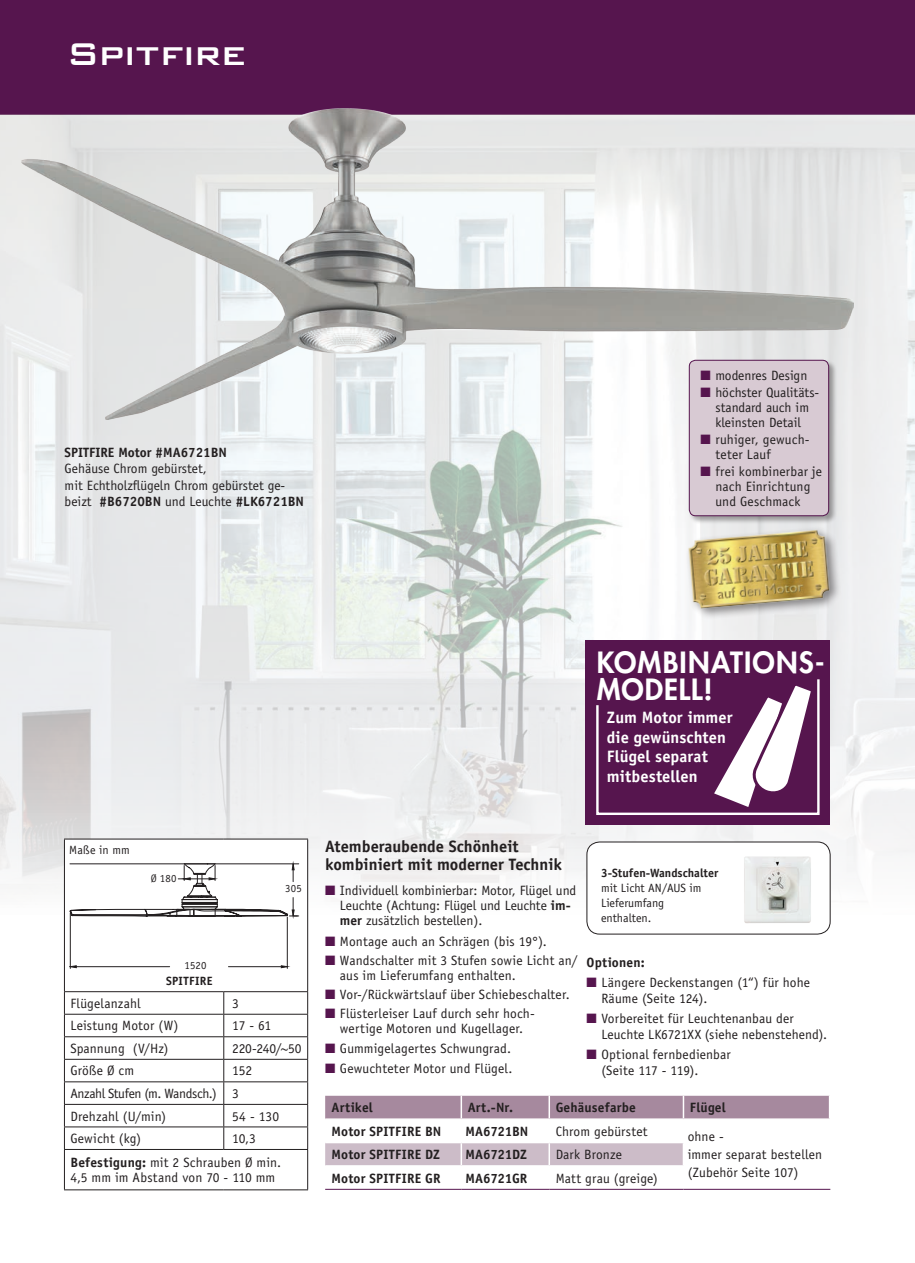
<style>
.page{position:relative;width:915px;height:1263px;background:#fff}
.page>*{position:absolute;margin:0;border:0;box-sizing:border-box;transform-origin:0 0}
.t1{font:500 42px "Bank Gothic BT";letter-spacing:-.02em;color:#fff}
.t2{font:800 28.5px/27px "Futura Std";letter-spacing:.035em;color:#fff}
.t3{font:700 16.5px/19.5px "Officina Sans Std";letter-spacing:.005em;color:#fff}
.t4{font:700 16.5px/18px "Officina Sans Std";color:#231f20}
.t5{font:13.5px/15px "Officina Sans Std";letter-spacing:.005em;color:#231f20}
.t6{font:700 13.5px "Officina Sans Std";letter-spacing:.01em;color:#231f20}
.t7{font:13.5px/22.5px "Officina Sans Std";letter-spacing:-.02em;color:#231f20}
.t8{font:700 13.5px "Officina Sans Std";letter-spacing:-.02em;color:#231f20}
.t9{font:12px/15px "Officina Sans Std";color:#231f20}
.t10{font:700 12px "Officina Sans Std";color:#231f20}
.t11{font:700 12px "Officina Sans Std";letter-spacing:.025em;color:#231f20}
.t12{font:10.8px "Officina Sans Std";letter-spacing:.015em;color:#231f20}
.s1{font-weight:700}
.s2{color:#56154e}
</style>
<div class="page">
<div style="left:0;top:0;width:914px;height:115px;background:#56154e"></div>
<img style="left:0;top:115px;width:914px;height:839px">
<div style="left:64px;top:839px;width:243px;height:153px;background:#fff"></div>
<hr style="left:64px;top:839px;width:160px;height:1px;background:#231f20">
<hr style="left:64px;top:839px;width:1px;height:152px;background:#231f20">
<hr style="left:224px;top:839px;width:84px;height:1px;background:#231f20">
<hr style="left:307px;top:839px;width:1px;height:152px;background:#231f20">
<hr style="left:307px;top:1150px;width:1px;height:39px;background:#231f20">
<hr style="left:64px;top:991px;width:160px;height:1px;background:#231f20">
<hr style="left:224px;top:991px;width:84px;height:1px;background:#231f20">
<svg style="left:64px;top:992px;width:244px;height:157px"></svg>
<hr style="left:64px;top:1149px;width:160px;height:1px;background:#231f20">
<hr style="left:64px;top:1150px;width:1px;height:39px;background:#231f20">
<hr style="left:224px;top:1149px;width:84px;height:1px;background:#231f20">
<hr style="left:64px;top:1189px;width:160px;height:1px;background:#231f20">
<hr style="left:224px;top:1189px;width:84px;height:1px;background:#231f20">
<img style="left:22px;top:108px;width:830px;height:311px">
<div style="left:325px;top:1096px;width:503px;height:22px;background:#a6899e"></div>
<svg style="left:325px;top:1143px;width:357px;height:46px"></svg>
<hr style="left:460px;top:1096px;width:2px;height:22px;background:#fff">
<hr style="left:548px;top:1096px;width:2px;height:22px;background:#fff">
<hr style="left:682px;top:1096px;width:2px;height:22px;background:#fff">
<hr style="left:460px;top:1143px;width:2px;height:22px;background:#fff">
<hr style="left:548px;top:1143px;width:2px;height:22px;background:#fff">
<hr style="left:325px;top:1165px;width:136px;height:2px;background:#fff">
<hr style="left:461px;top:1165px;width:88px;height:2px;background:#fff">
<hr style="left:460px;top:1167px;width:2px;height:22px;background:#fff">
<hr style="left:549px;top:1165px;width:135px;height:2px;background:#fff">
<hr style="left:548px;top:1167px;width:2px;height:22px;background:#fff">
<hr style="left:683px;top:1189px;width:147px;height:1px;background:#56154e">
<hr style="left:325px;top:1189px;width:136px;height:1px;background:#56154e">
<hr style="left:461px;top:1189px;width:88px;height:1px;background:#56154e">
<hr style="left:549px;top:1189px;width:134px;height:1px;background:#56154e">
<div style="left:688px;top:359px;width:149px;height:166px;background:#231f20;opacity:.4"></div>
<div style="left:689px;top:360px;width:139px;height:156px;background:#d8cad3;border-radius:6px"></div>
<div style="left:688px;top:360px;width:140px;height:156px;border:1px solid #56154e;border-radius:6px"></div>
<div style="left:685px;top:526px;width:156px;height:95px;background:#e9eaec"></div>
<img style="left:678px;top:522px;width:161px;height:97px">
<div style="left:585px;top:640px;width:243px;height:185px;background:#56154e"></div>
<svg style="left:596px;top:679px;width:224px;height:136px"></svg>
<hr style="left:70px;top:913px;width:1px;height:55px;background:#231f20">
<hr style="left:287px;top:917px;width:1px;height:51px;background:#231f20">
<hr style="left:76px;top:966px;width:93px;height:1px;background:#231f20">
<hr style="left:228px;top:966px;width:53px;height:1px;background:#231f20">
<svg style="left:69px;top:965px;width:7px;height:3px"></svg>
<svg style="left:281px;top:965px;width:7px;height:3px"></svg>
<svg style="left:70px;top:862px;width:228px;height:55px"></svg>
<div style="left:586px;top:842px;width:243px;height:92px;background:#fff;border-radius:13px"></div>
<div style="left:586px;top:842px;width:244px;height:92px;border:1px solid #231f20;border-radius:13px"></div>
<img style="left:744px;top:856px;width:67px;height:67px">
<h1 class="t1" style="left:66px;top:31px;width:182px">Spitfire</h1>
<p class="t6" style="left:65px;top:444px;width:164px">SPITFIRE Motor #MA6721BN</p>
<p class="t5" style="left:65px;top:461px;width:241px;line-height:16.5px">Gehäuse Chrom gebürstet,<br>mit Echtholzflügeln Chrom gebürstet ge&shy;beizt <span class="s1">#B6720BN</span> und Leuchte <span class="s1">#LK6721BN</span></p>
<p class="t5" style="left:700px;top:368px;width:108px"><span class="s2">■</span> modenres Design</p>
<p class="t5" style="left:700px;top:385px;width:120px;text-align:center"><span class="s2">■</span> höchster Qualitäts&shy;standard auch im kleinsten Detail</p>
<p class="t5" style="left:715px;top:432px;width:96px;text-indent:-15px"><span class="s2">■</span> ruhiger, gewuch&shy;teter Lauf</p>
<p class="t5" style="left:700px;top:464px;width:123px;text-align:center"><span class="s2">■</span> frei kombinerbar je nach Einrichtung<br>und Geschmack</p>
<p class="t9" style="left:69px;top:843px;width:62px">Maße in mm</p>
<p class="t12" style="left:151px;top:872px;width:27px">Ø 180</p>
<p class="t12" style="left:184px;top:959px;width:23px">1520</p>
<p class="t11" style="left:166px;top:973px;width:48px">SPITFIRE</p>
<p class="t12" style="left:285px;top:882px;width:18px">305</p>
<p class="t5" style="left:70px;top:996px;width:72px">Flügelanzahl</p>
<p class="t5" style="left:232px;top:996px;width:8px">3</p>
<p class="t5" style="left:70px;top:1018px;width:110px">Leistung Motor (W)</p>
<p class="t5" style="left:232px;top:1018px;width:40px">17 - 61</p>
<p class="t5" style="left:70px;top:1041px;width:100px">Spannung (V/Hz)</p>
<p class="t5" style="left:232px;top:1041px;width:71px">220-240/~50</p>
<p class="t5" style="left:70px;top:1063px;width:65px">Größe Ø cm</p>
<p class="t7" style="left:70px;top:1060px;width:183px;text-indent:162px">152<br>Anzahl Stufen (m. Wandsch.) 3<br>Drehzahl (U/min)</p>
<p class="t5" style="left:232px;top:1108px;width:48px">54 - 130</p>
<p class="t5" style="left:70px;top:1131px;width:72px">Gewicht (kg)</p>
<p class="t5" style="left:70px;top:1126px;width:212px;line-height:24px;text-indent:162px">10,3<br><span class="s1">Befestigung:</span> mit 2 Schrauben Ø min.</p>
<p class="t5" style="left:70px;top:1170px;width:206px">4,5 mm im Abstand von 70 - 110 mm</p>
<h2 class="t2" style="left:596px;top:649px;width:229px">KOMBINATIONS-<br>MODELL!</h2>
<p class="t3" style="left:606px;top:708px;width:127px">Zum Motor immer die gewünschten<br>Flügel separat mitbestellen</p>
<p class="t4" style="left:325px;top:837px;width:238px">Atemberaubende Schönheit kombiniert mit moderner Technik</p>
<p class="t5" style="left:340px;top:883px;width:238px;text-indent:-15px"><span class="s2">■</span> Individuell kombinierbar: Motor, Flügel und<br>Leuchte (Achtung: Flügel und Leuchte <span class="s1">im&shy;mer</span> zusätzlich bestellen).</p>
<p class="t5" style="left:325px;top:933px;width:223px"><span class="s2">■</span> Montage auch an Schrägen (bis 19°).</p>
<p class="t5" style="left:340px;top:953px;width:239px;text-indent:-15px"><span class="s2">■</span> Wandschalter mit 3 Stufen sowie Licht an/ aus im Lieferumfang enthalten.</p>
<p class="t5" style="left:325px;top:987px;width:246px"><span class="s2">■</span> Vor-/Rückwärtslauf über Schiebeschalter.</p>
<p class="t5" style="left:325px;top:1006px;width:211px;text-align:center"><span class="s2">■</span> Flüsterleiser Lauf durch sehr hoch&shy;wertige Motoren und Kugellager.</p>
<p class="t5" style="left:325px;top:1040px;width:187px"><span class="s2">■</span> Gummigelagertes Schwungrad.</p>
<p class="t5" style="left:325px;top:1061px;width:189px"><span class="s2">■</span> Gewuchteter Motor und Flügel.</p>
<p class="t10" style="left:601px;top:865px;width:119px">3-Stufen-Wandschalter</p>
<p class="t9" style="left:601px;top:880px;width:102px">mit Licht AN/AUS im<br>Lieferumfang enthalten.</p>
<p class="t6" style="left:586px;top:954px;width:60px">Optionen:</p>
<p class="t5" style="left:601px;top:975px;width:210px;line-height:15.8px;text-indent:-15px"><span class="s2">■</span> Längere Deckenstangen (1“) für hohe<br>Räume (Seite 124).</p>
<p class="t5" style="left:601px;top:1010px;width:227px;line-height:15.8px;text-indent:-15px"><span class="s2">■</span> Vorbereitet für Leuchtenanbau der<br>Leuchte LK6721XX (siehe nebenstehend).</p>
<p class="t5" style="left:601px;top:1046px;width:131px;line-height:15.8px;text-indent:-15px"><span class="s2">■</span> Optional fernbedienbar (Seite 117 - 119).</p>
<p class="t6" style="left:331px;top:1099px;width:43px">Artikel</p>
<p class="t6" style="left:467px;top:1099px;width:47px">Art.-Nr.</p>
<p class="t6" style="left:555px;top:1099px;width:82px">Gehäusefarbe</p>
<p class="t6" style="left:689px;top:1099px;width:38px">Flügel</p>
<p class="t6" style="left:331px;top:1123px;width:111px">Motor SPITFIRE BN</p>
<p class="t8" style="left:465px;top:1123px;width:64px">MA6721BN</p>
<p class="t5" style="left:555px;top:1124px;width:93px">Chrom gebürstet</p>
<p class="t5" style="left:687px;top:1128px;width:136px;line-height:18px">ohne -<br>immer separat bestellen (Zubehör Seite 107)</p>
<p class="t6" style="left:331px;top:1146px;width:110px">Motor SPITFIRE DZ</p>
<p class="t8" style="left:465px;top:1146px;width:63px">MA6721DZ</p>
<p class="t5" style="left:555px;top:1147px;width:68px">Dark Bronze</p>
<p class="t6" style="left:331px;top:1170px;width:110px">Motor SPITFIRE GR</p>
<p class="t8" style="left:465px;top:1170px;width:63px">MA6721GR</p>
<p class="t5" style="left:555px;top:1171px;width:104px">Matt grau (greige)</p>
</div>
